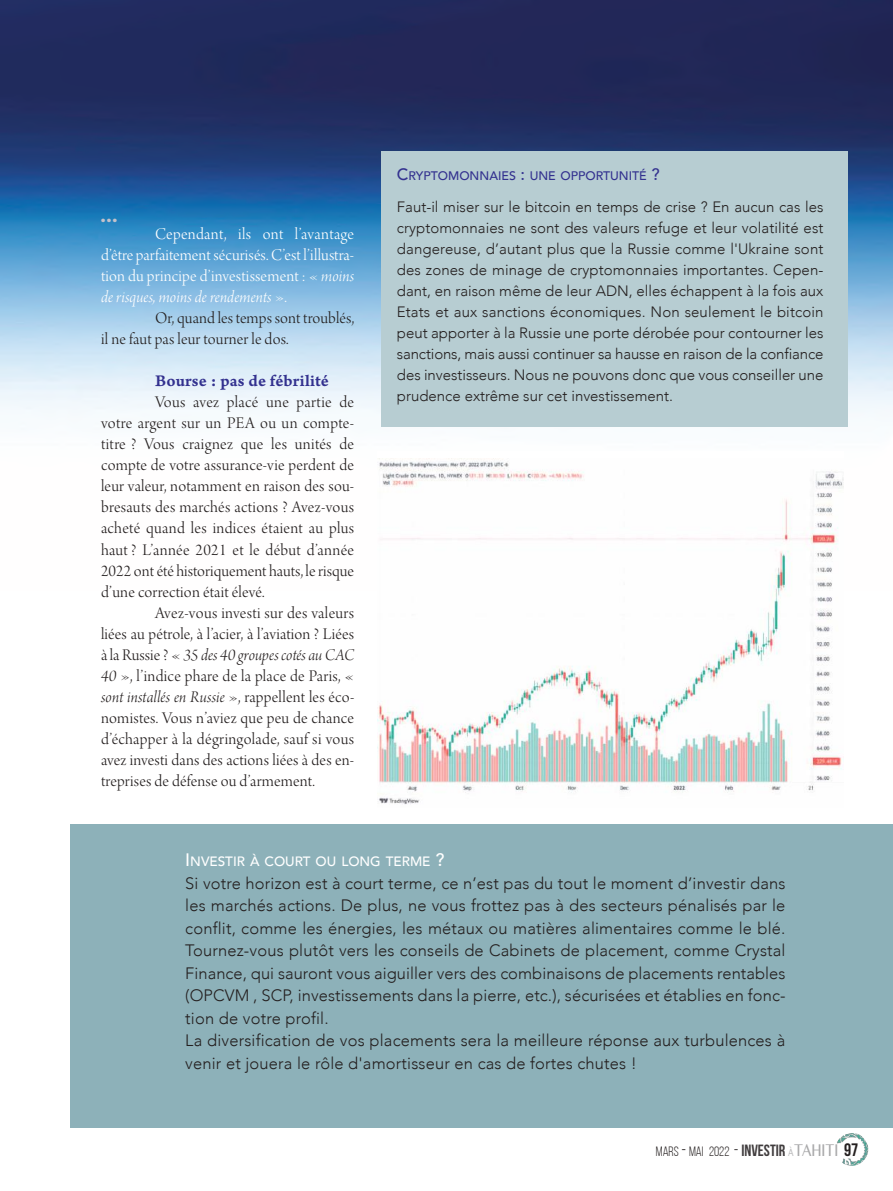
<style>
.page{position:relative;width:893px;height:1191px;background:#fff}
.page>*{position:absolute;margin:0;border:0;box-sizing:border-box;transform-origin:0 0}
.t1{font:700 21px "Butler";color:#c3c2cb;scale:1.05 1}
.t2{font:17.25px/21px "Arno Pro Light Display";letter-spacing:.01em;color:#241f1f;text-align:justify}
.t3{font:17.25px/21px "Arno Pro Light Display";letter-spacing:.01em;color:#fff;text-align:justify}
.t4{font:17.25px "Arno Pro Light Italic Display";letter-spacing:.01em;color:#241f1f}
.t5{font:17.25px "Arno Pro Light Italic Display";letter-spacing:.01em;color:#fff}
.t6{font:17.25px "Arno Pro Smbd Caption";letter-spacing:.01em;color:#33318f}
.t7{font:300 16.5px/22.5px "Avenir";letter-spacing:.01em;color:#241f1f}
.t8{font:300 15px/21px "Avenir";color:#241f1f;text-align:justify}
.t9{font:13.5px "Bebas Neue";color:#241f1f}
.t10{font:500 13.5px "Avenir";color:#fff}
.t11{font:500 12.3px "Avenir";color:#33318f}
.s1{font-family:"Arno Pro Light Italic Display"}
.s2{font-family:"Arno Pro Light Display"}
.s3{font-size:16.5px}
.s4{font-size:18px}
.s5{font-size:16.35px;color:#413d3e}
.s6{font-family:"Lucida Grande";font-size:10.05px;color:#bdbdbe}
.s7{font-family:"Malayalam MN";font-size:17.1px;color:#a9a9aa}
</style>
<div class="page">
<div style="left:70px;top:824px;width:823px;height:303px;background:#8db1b9"></div>
<img style="left:0;top:0;width:893px;height:488px">
<img style="left:837px;top:1133px;width:31px;height:32px">
<div style="left:377px;top:451px;width:466px;height:357px;background:#fff"></div>
<img style="left:377px;top:458px;width:466px;height:347px">
<div style="left:381px;top:151px;width:466px;height:276px;background:#b7cdd2"></div>
<p class="t1" style="left:100px;top:202px;width:20px">…</p>
<p class="t3" style="left:101px;top:225px;width:255px;text-indent:54px">Cependant, ils ont l’avantage d’être parfaitement sécurisés. C’est l’illustra&shy;tion du principe d’investissement : « <span class="s1">moins</span></p>
<p class="t5" style="left:101px;top:290px;width:187px">de risques, moins de rendements <span class="s2">».</span></p>
<p class="t2" style="left:101px;top:309px;width:255px;text-indent:54px">Or, quand les temps sont troublés, il ne faut pas leur tourner le dos.</p>
<p class="t6" style="left:155px;top:370px;width:175px">Bourse : pas de fébrilité</p>
<p class="t2" style="left:101px;top:393px;width:255px;text-indent:54px">Vous avez placé une partie de votre argent sur un PEA ou un compte&shy;titre ? Vous craignez que les unités de compte de votre assurance-vie perdent de leur valeur, notamment en raison des sou&shy;bresauts des marchés actions ? Avez-vous acheté quand les indices étaient au plus haut ? L’année 2021 et le début d’année 2022 ont été historiquement hauts, le risque d’une correction était élevé.</p>
<p class="t2" style="left:101px;top:603px;width:255px;text-align:right">Avez-vous investi sur des valeurs<br>liées au pétrole, à l’acier, à l’aviation ? Liées</p>
<p class="t4" style="left:101px;top:647px;width:255px"><span class="s2">à la Russie? «</span> 35 des 40 groupes cotés au CAC</p>
<p class="t2" style="left:101px;top:666px;width:255px"><span class="s1">40</span> », l’indice phare de la place de Paris, «</p>
<p class="t4" style="left:101px;top:689px;width:255px">sont installés en Russie <span class="s2">», rappellent les éco-</span></p>
<p class="t2" style="left:101px;top:708px;width:255px">nomistes. Vous n’aviez que peu de chance d’échapper à la dégringolade, sauf si vous avez investi dans des actions liées à des en&shy;treprises de défense ou d’armement.</p>
<p class="t11" style="left:397px;top:168px;width:264px"><span class="s3">C</span>RYPTOMONNAIES <span class="s3">:</span> UNE OPPORTUNITÉ <span class="s3">?</span></p>
<p class="t8" style="left:397px;top:196px;width:428px">Faut-il miser sur le bitcoin en temps de crise ? En aucun cas les cryptomonnaies ne sont des valeurs refuge et leur volatilité est dangereuse, d’autant plus que la Russie comme l'Ukraine sont des zones de minage de cryptomonnaies importantes. Cepen&shy;dant, en raison même de leur ADN, elles échappent à la fois aux Etats et aux sanctions économiques. Non seulement le bitcoin peut apporter à la Russie une porte dérobée pour contourner les sanctions, mais aussi continuer sa hausse en raison de la confiance des investisseurs. Nous ne pouvons donc que vous conseiller une prudence extrême sur cet investissement.</p>
<p class="t10" style="left:185px;top:852px;width:261px"><span class="s4">I</span>NVESTIR À COURT OU LONG TERME <span class="s4">?</span></p>
<p class="t7" style="left:185px;top:872px;width:602px">Si votre horizon est à court terme, ce n’est pas du tout le moment d’investir dans les marchés actions. De plus, ne vous frottez pas à des secteurs pénalisés par le conflit, comme les énergies, les métaux ou matières alimentaires comme le blé.<br>Tournez-vous plutôt vers les conseils de Cabinets de placement, comme Crystal Finance, qui sauront vous aiguiller vers des combinaisons de placements rentables (OPCVM , SCP, investissements dans la pierre, etc.), sécurisées et établies en fonc&shy;tion de votre profil.<br>La diversification de vos placements sera la meilleure réponse aux turbulences à venir et jouera le rôle d'amortisseur en cas de fortes chutes !</p>
<p class="t9" style="left:656px;top:1145px;width:204px">MARS <span class="s4">-</span> MAI 2022 <span class="s4">-</span> <span class="s5">INVESTIR</span> <span class="s6">À</span><span class="s7">TAHITI</span> <span class="s4">97</span></p>
</div>
